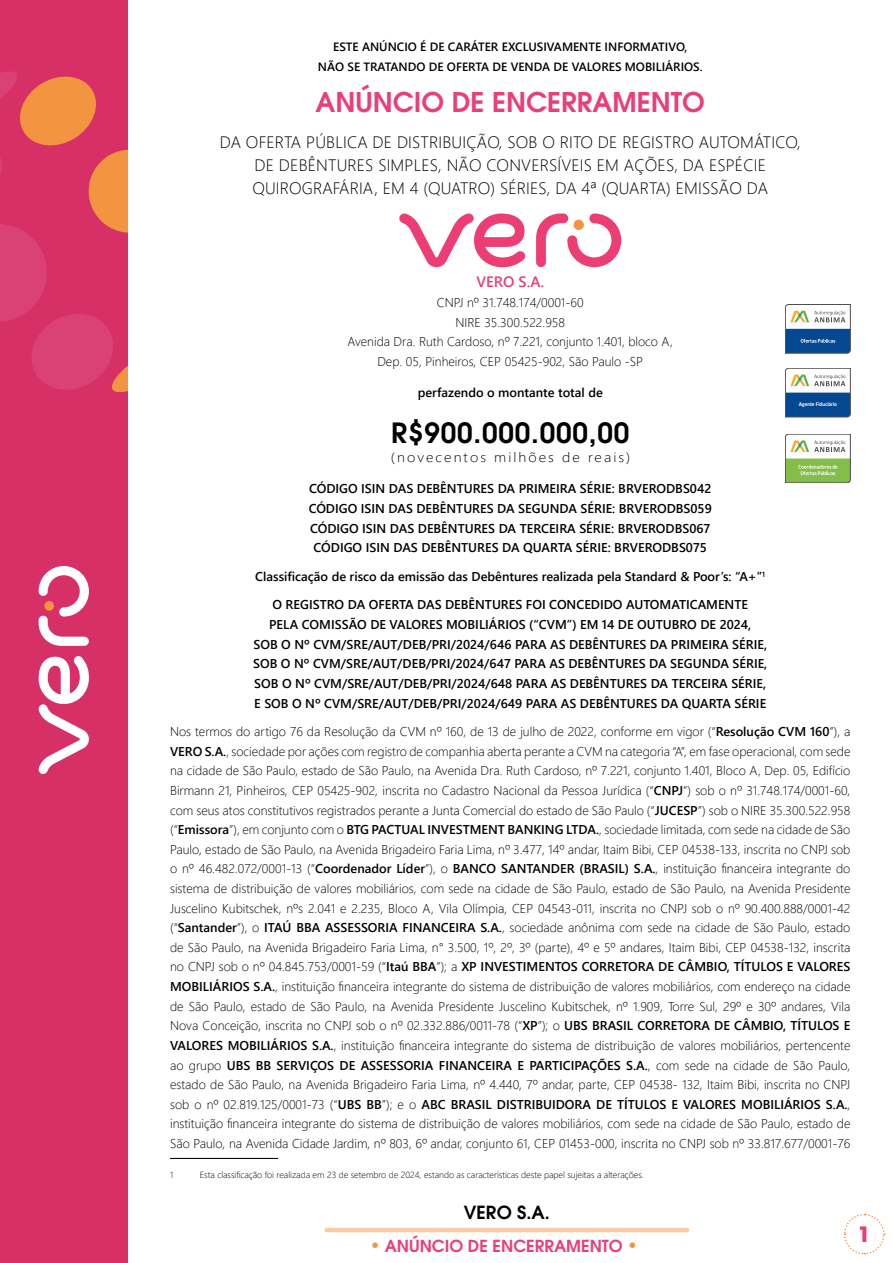
<style>
.page{position:relative;width:893px;height:1263px;background:#fff}
.page>*{position:absolute;margin:0;border:0;box-sizing:border-box;transform-origin:0 0}
.t1{font:600 27.75px "ITC Avant Garde Pro";letter-spacing:.03em;color:#000}
.t2{font:600 27px "ITC Avant Garde Pro";color:#e93f76}
.t3{font:700 21px "ITC Avant Garde Pro";color:#e93f76}
.t4{font:600 18px "ITC Avant Garde Pro";color:#000}
.t5{font:300 16.5px/23.2px "Segoe UI";letter-spacing:.01em;color:#000;text-align:center}
.t6{font:600 16.5px "ITC Avant Garde Pro";color:#e93f76}
.t7{font:600 15px "Segoe UI";color:#e93f76}
.t8{font:300 13.5px "Segoe UI";letter-spacing:.14em;color:#000;scale:1.09 1}
.t9{font:300 12.75px/19.6px "Segoe UI";color:#000;text-align:center}
.t10{font:600 12.75px/19.6px "Segoe UI";color:#000;text-align:center}
.t11{font:600 12px/19.6px "Segoe UI";color:#000;text-align:center}
.t12{font:300 9px "Segoe UI";color:#000}
.t13{font:500 5.4px "Dobra";letter-spacing:-.015em;color:#fff}
.s1{font-weight:600}
.s2{font-size:18px;color:#f29440}
</style>
<div class="page">
<svg style="left:844px;top:1213px;width:41px;height:42px"></svg>
<hr style="left:327px;top:1228px;width:360px;height:4px;background:#f9cca5">
<div style="left:0;top:0;width:128px;height:1263px;background:#d63066"></div>
<svg style="left:39px;top:566px;width:50px;height:80px"></svg>
<div style="left:44px;top:601px;width:10px;height:10px;background:#f29440;border-radius:50%"></div>
<svg style="left:38px;top:656px;width:51px;height:118px"></svg>
<svg style="left:0;top:72px;width:128px;height:321px"></svg>
<svg style="left:536px;top:213px;width:85px;height:54px"></svg>
<div style="left:574px;top:220px;width:10px;height:10px;background:#f29440;border-radius:50%"></div>
<svg style="left:399px;top:213px;width:127px;height:55px"></svg>
<hr style="left:170px;top:1158px;width:108px;height:1px;background:#000">
<svg style="left:785px;top:304px;width:65px;height:49px"></svg>
<svg style="left:785px;top:368px;width:65px;height:49px"></svg>
<svg style="left:785px;top:434px;width:65px;height:49px"></svg>
<p class="t11" style="left:318px;top:36px;width:386px">ESTE ANÚNCIO É DE CARÁTER EXCLUSIVAMENTE INFORMATIVO,<br>NÃO SE TRATANDO DE OFERTA DE VENDA DE VALORES MOBILIÁRIOS.</p>
<h2 class="t2" style="left:316px;top:85px;width:391px">ANÚNCIO DE ENCERRAMENTO</h2>
<p class="t5" style="left:220px;top:129px;width:582px">DA OFERTA PÚBLICA DE DISTRIBUIÇÃO, SOB O RITO DE REGISTRO AUTOMÁTICO,<br>DE DEBÊNTURES SIMPLES, NÃO CONVERSÍVEIS EM AÇÕES, DA ESPÉCIE<br>QUIROGRAFÁRIA, EM 4 (QUATRO) SÉRIES, DA 4ª (QUARTA) EMISSÃO DA</p>
<p class="t7" style="left:476px;top:268px;width:69px">VERO S.A.</p>
<p class="t9" style="left:347px;top:291px;width:327px">CNPJ nº 31.748.174/0001-60<br>NIRE 35.300.522.958<br>Avenida Dra. Ruth Cardoso, nº 7.221, conjunto 1.401, bloco A, Dep. 05, Pinheiros, CEP 05425-902, São Paulo -SP</p>
<p class="t10" style="left:418px;top:382px;width:187px">perfazendo o montante total de</p>
<h1 class="t1" style="left:391px;top:414px;width:240px">R$900.000.000,00</h1>
<p class="t8" style="left:391px;top:444px;width:221px">(novecentos milhões de reais)</p>
<p class="t10" style="left:309px;top:478px;width:405px">CÓDIGO ISIN DAS DEBÊNTURES DA PRIMEIRA SÉRIE: BRVERODBS042<br>CÓDIGO ISIN DAS DEBÊNTURES DA SEGUNDA SÉRIE: BRVERODBS059<br>CÓDIGO ISIN DAS DEBÊNTURES DA TERCEIRA SÉRIE: BRVERODBS067<br>CÓDIGO ISIN DAS DEBÊNTURES DA QUARTA SÉRIE: BRVERODBS075</p>
<p class="t10" style="left:255px;top:565px;width:511px">Classificação de risco da emissão das Debêntures realizada pela Standard &amp; Poor’s: “A+”<sup>1</sup></p>
<p class="t10" style="left:253px;top:594px;width:516px">O REGISTRO DA OFERTA DAS DEBÊNTURES FOI CONCEDIDO AUTOMATICAMENTE<br>PELA COMISSÃO DE VALORES MOBILIÁRIOS (“CVM”) EM 14 DE OUTUBRO DE 2024,<br>SOB O Nº CVM/SRE/AUT/DEB/PRI/2024/646 PARA AS DEBÊNTURES DA PRIMEIRA SÉRIE, SOB O Nº CVM/SRE/AUT/DEB/PRI/2024/647 PARA AS DEBÊNTURES DA SEGUNDA SÉRIE, SOB O Nº CVM/SRE/AUT/DEB/PRI/2024/648 PARA AS DEBÊNTURES DA TERCEIRA SÉRIE, E SOB O Nº CVM/SRE/AUT/DEB/PRI/2024/649 PARA AS DEBÊNTURES DA QUARTA SÉRIE</p>
<p class="t9" style="left:170px;top:720px;width:682px;text-align:justify">Nos termos do artigo 76 da Resolução da CVM nº 160, de 13 de julho de 2022, conforme em vigor (“<span class="s1">Resolução CVM 160</span>”), a <span class="s1">VERO S.A.</span>, sociedade por ações com registro de companhia aberta perante a CVM na categoria “A”, em fase operacional, com sede na cidade de São Paulo, estado de São Paulo, na Avenida Dra. Ruth Cardoso, nº 7.221, conjunto 1.401, Bloco A, Dep. 05, Edifício Birmann 21, Pinheiros, CEP 05425-902, inscrita no Cadastro Nacional da Pessoa Jurídica (“<span class="s1">CNPJ</span>”) sob o nº 31.748.174/0001-60, com seus atos constitutivos registrados perante a Junta Comercial do estado de São Paulo (“<span class="s1">JUCESP</span>”) sob o NIRE 35.300.522.958 (“<span class="s1">Emissora</span>”), em conjunto com o <span class="s1">BTG PACTUAL INVESTMENT BANKING LTDA.</span>, sociedade limitada, com sede na cidade de São Paulo, estado de São Paulo, na Avenida Brigadeiro Faria Lima, nº 3.477, 14º andar, Itaim Bibi, CEP 04538-133, inscrita no CNPJ sob o nº 46.482.072/0001-13 (“<span class="s1">Coordenador Líder</span>”), o <span class="s1">BANCO SANTANDER (BRASIL) S.A.</span>, instituição financeira integrante do sistema de distribuição de valores mobiliários, com sede na cidade de São Paulo, estado de São Paulo, na Avenida Presidente Juscelino Kubitschek, nºs 2.041 e 2.235, Bloco A, Vila Olímpia, CEP 04543-011, inscrita no CNPJ sob o nº 90.400.888/0001-42 (“<span class="s1">Santander</span>”), o <span class="s1">ITAÚ BBA ASSESSORIA FINANCEIRA S.A.</span>, sociedade anônima com sede na cidade de São Paulo, estado de São Paulo, na Avenida Brigadeiro Faria Lima, n° 3.500, 1º, 2º, 3º (parte), 4º e 5º andares, Itaim Bibi, CEP 04538-132, inscrita no CNPJ sob o nº 04.845.753/0001-59 (“<span class="s1">Itaú BBA</span>”); a <span class="s1">XP INVESTIMENTOS CORRETORA DE CÂMBIO, TÍTULOS E VALORES MOBILIÁRIOS S.A.</span>, instituição financeira integrante do sistema de distribuição de valores mobiliários, com endereço na cidade de São Paulo, estado de São Paulo, na Avenida Presidente Juscelino Kubitschek, nº 1.909, Torre Sul, 29º e 30º andares, Vila Nova Conceição, inscrita no CNPJ sob o nº 02.332.886/0011-78 (“<span class="s1">XP</span>”); o <span class="s1">UBS BRASIL CORRETORA DE CÂMBIO, TÍTULOS E VALORES MOBILIÁRIOS S.A.</span>, instituição financeira integrante do sistema de distribuição de valores mobiliários, pertencente ao grupo <span class="s1">UBS BB SERVIÇOS DE ASSESSORIA FINANCEIRA E PARTICIPAÇÕES S.A.</span>, com sede na cidade de São Paulo, estado de São Paulo, na Avenida Brigadeiro Faria Lima, nº 4.440, 7º andar, parte, CEP 04538- 132, Itaim Bibi, inscrita no CNPJ sob o nº 02.819.125/0001-73 (“<span class="s1">UBS BB</span>”); e o <span class="s1">ABC BRASIL DISTRIBUIDORA DE TÍTULOS E VALORES MOBILIÁRIOS S.A.</span>, instituição financeira integrante do sistema de distribuição de valores mobiliários, com sede na cidade de São Paulo, estado de São Paulo, na Avenida Cidade Jardim, nº 803, 6º andar, conjunto 61, CEP 01453-000, inscrita no CNPJ sob nº 33.817.677/0001-76</p>
<p class="t12" style="left:170px;top:1166px;width:5px">1</p>
<p class="t12" style="left:200px;top:1166px;width:446px">Esta classificação foi realizada em 23 de setembro de 2024, estando as características deste papel sujeitas a alterações.</p>
<p class="t13" style="left:799px;top:401px;width:40px">Agente Fiduciário</p>
<h3 class="t4" style="left:464px;top:1201px;width:87px">VERO S.A.</h3>
<p class="t6" style="left:370px;top:1235px;width:270px"><span class="s2">•</span> ANÚNCIO DE ENCERRAMENTO <span class="s2">•</span></p>
<h3 class="t3" style="left:858px;top:1220px;width:14px">1</h3>
</div>
